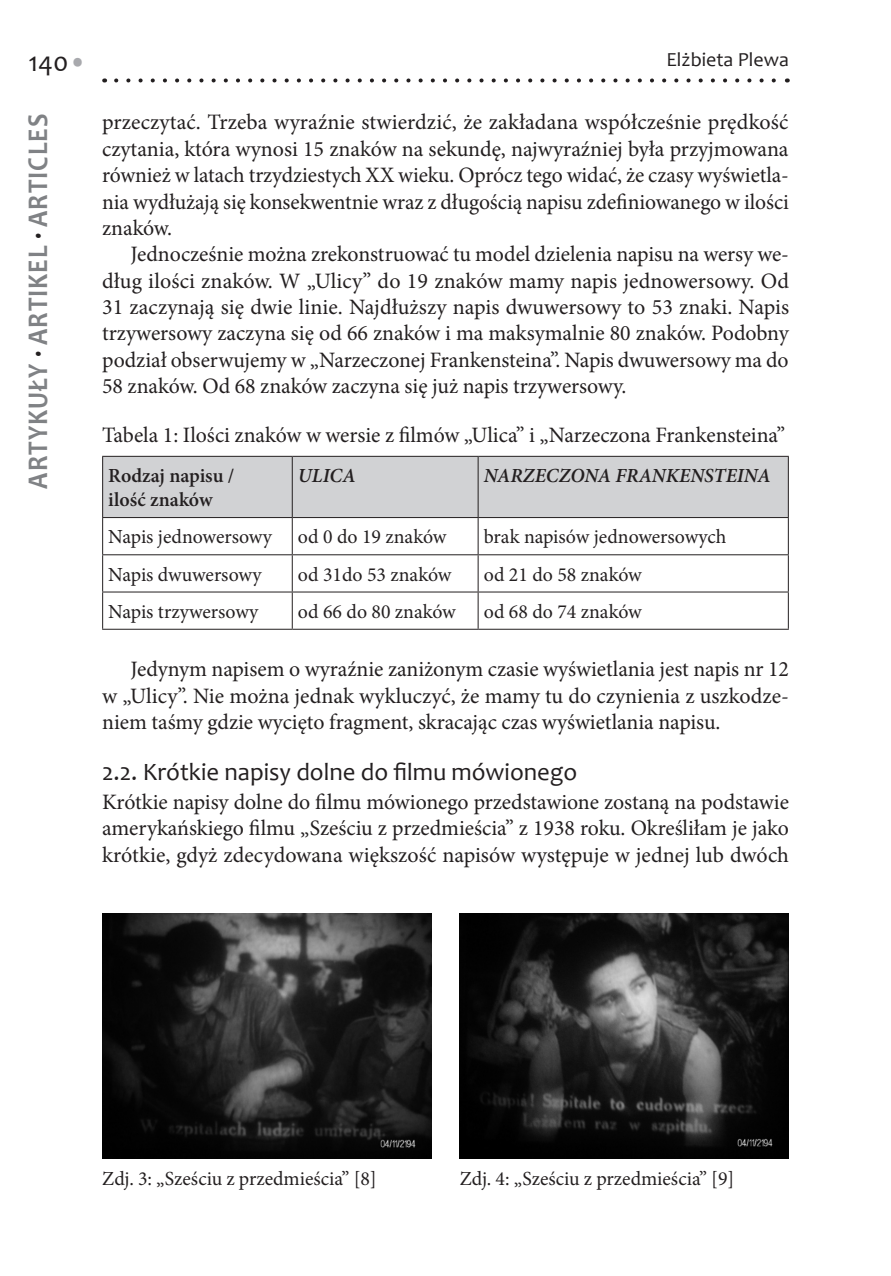
<style>
.page{position:relative;width:891px;height:1276px;background:#fff}
.page>*{position:absolute;margin:0;border:0;box-sizing:border-box;transform-origin:0 0}
.t1{font:700 28.6px "Candara";letter-spacing:.04em;color:#808285;scale:.9 1}
.t2{font:28px "Candara";color:#231f20}
._1_1{font:25px "Candara";color:#231f20}
.tekst{font:22px/26.4px "Minion Pro";letter-spacing:-.005em;color:#231f20;text-align:justify}
.tekst_01{font:22px/26.4px "Minion Pro";letter-spacing:-.005em;color:#231f20;text-align:justify}
.wykres_tabela{font:22px "Minion Pro";color:#231f20}
.tabela_tekst{font:20px "Minion Pro";letter-spacing:-.005em;color:#231f20}
.ilustracja{font:20px "Minion Pro";color:#231f20}
.tabela_naglowek{font:italic 600 20px "Minion Pro";color:#231f20}
.tabela_naglowek-2{font:600 20px/24px "Minion Pro";color:#231f20}
.t3{font:20px "Candara";color:#231f20}
.s1{color:#a8a9ad}
.s2{color:#231f20}
</style>
<div class="page">
<svg style="left:116px;top:78px;width:660px;height:4px"></svg>
<div style="left:103px;top:457px;width:684px;height:60px;background:#d1d2d4"></div>
<hr style="left:291px;top:457px;width:1px;height:60px;background:#231f20">
<hr style="left:477px;top:457px;width:1px;height:60px;background:#231f20">
<hr style="left:291px;top:518px;width:1px;height:36px;background:#231f20">
<hr style="left:477px;top:518px;width:1px;height:36px;background:#231f20">
<hr style="left:102px;top:554px;width:190px;height:1px;background:#231f20">
<hr style="left:292px;top:554px;width:186px;height:1px;background:#231f20">
<hr style="left:291px;top:555px;width:1px;height:36px;background:#231f20">
<hr style="left:478px;top:554px;width:310px;height:1px;background:#231f20">
<hr style="left:477px;top:555px;width:1px;height:36px;background:#231f20">
<hr style="left:102px;top:591px;width:190px;height:1px;background:#231f20">
<hr style="left:292px;top:591px;width:186px;height:1px;background:#231f20">
<hr style="left:291px;top:592px;width:1px;height:37px;background:#231f20">
<hr style="left:478px;top:591px;width:310px;height:1px;background:#231f20">
<hr style="left:477px;top:592px;width:1px;height:37px;background:#231f20">
<hr style="left:102px;top:518px;width:1px;height:36px;background:#231f20">
<hr style="left:787px;top:518px;width:1px;height:36px;background:#231f20">
<hr style="left:102px;top:555px;width:1px;height:36px;background:#231f20">
<hr style="left:787px;top:555px;width:1px;height:36px;background:#231f20">
<hr style="left:102px;top:592px;width:1px;height:37px;background:#231f20">
<hr style="left:787px;top:592px;width:1px;height:37px;background:#231f20">
<hr style="left:102px;top:629px;width:190px;height:1px;background:#231f20">
<hr style="left:292px;top:629px;width:186px;height:1px;background:#231f20">
<hr style="left:478px;top:629px;width:310px;height:1px;background:#231f20">
<hr style="left:102px;top:456px;width:190px;height:1px;background:#231f20">
<hr style="left:102px;top:457px;width:1px;height:60px;background:#231f20">
<hr style="left:292px;top:456px;width:186px;height:1px;background:#231f20">
<hr style="left:478px;top:456px;width:310px;height:1px;background:#231f20">
<hr style="left:787px;top:457px;width:1px;height:60px;background:#231f20">
<hr style="left:102px;top:517px;width:190px;height:1px;background:#231f20">
<hr style="left:292px;top:517px;width:186px;height:1px;background:#231f20">
<hr style="left:478px;top:517px;width:310px;height:1px;background:#231f20">
<img style="left:459px;top:913px;width:329px;height:245px">
<img style="left:102px;top:913px;width:329px;height:245px">
<p class="t3" style="left:666px;top:46px;width:124px">Elżbieta Plewa</p>
<p class="t2" style="left:28px;top:45px;width:60px">140<span class="s1">•</span></p>
<h1 class="t1" style="left:20px;top:488px;width:418px;rotate:-90deg">ARTYKUŁY <span class="s2">·</span> ARTIKEL <span class="s2">·</span> ARTICLES</h1>
<p class="tekst" style="left:102px;top:109px;width:688px">przeczytać. Trzeba wyraźnie stwierdzić, że zakładana współcześnie prędkość czytania, która wynosi 15 znaków na sekundę, najwyraźniej była przyjmowana również w latach trzydziestych XX wieku. Oprócz tego widać, że czasy wyświetla&shy;nia wydłużają się konsekwentnie wraz z długością napisu zdefiniowanego w ilości znaków.</p>
<p class="tekst" style="left:102px;top:241px;width:688px;text-indent:28px">Jednocześnie można zrekonstruować tu model dzielenia napisu na wersy we&shy;dług ilości znaków. W „Ulicy” do 19 znaków mamy napis jednowersowy. Od 31 zaczynają się dwie linie. Najdłuższy napis dwuwersowy to 53 znaki. Napis trzywersowy zaczyna się od 66 znaków i ma maksymalnie 80 znaków. Podobny podział obserwujemy w „Narzeczonej Frankensteina”. Napis dwuwersowy ma do 58 znaków. Od 68 znaków zaczyna się już napis trzywersowy.</p>
<p class="wykres_tabela" style="left:102px;top:420px;width:684px">Tabela 1: Ilości znaków w wersie z filmów „Ulica” i „Narzeczona Frankensteina”</p>
<p class="tabela_naglowek-2" style="left:108px;top:464px;width:127px">Rodzaj napisu / ilość znaków</p>
<p class="tabela_naglowek" style="left:298px;top:462px;width:59px">ULICA</p>
<p class="tabela_naglowek" style="left:483px;top:462px;width:288px">NARZECZONA FRANKENSTEINA</p>
<p class="tabela_tekst" style="left:108px;top:524px;width:165px">Napis jednowersowy</p>
<p class="tabela_tekst" style="left:298px;top:524px;width:150px">od 0 do 19 znaków</p>
<p class="tabela_tekst" style="left:483px;top:524px;width:244px">brak napisów jednowersowych</p>
<p class="tabela_tekst" style="left:108px;top:561px;width:155px">Napis dwuwersowy</p>
<p class="tabela_tekst" style="left:298px;top:561px;width:155px">od 31do 53 znaków</p>
<p class="tabela_tekst" style="left:483px;top:561px;width:159px">od 21 do 58 znaków</p>
<p class="tabela_tekst" style="left:108px;top:598px;width:152px">Napis trzywersowy</p>
<p class="tabela_tekst" style="left:298px;top:598px;width:159px">od 66 do 80 znaków</p>
<p class="tabela_tekst" style="left:483px;top:598px;width:159px">od 68 do 74 znaków</p>
<p class="tekst" style="left:102px;top:656px;width:688px;text-indent:28px">Jedynym napisem o wyraźnie zaniżonym czasie wyświetlania jest napis nr 12 w „Ulicy”. Nie można jednak wykluczyć, że mamy tu do czynienia z uszkodze&shy;niem taśmy gdzie wycięto fragment, skracając czas wyświetlania napisu.</p>
<p class="_1_1" style="left:102px;top:756px;width:476px">2.2. Krótkie napisy dolne do filmu mówionego</p>
<p class="tekst_01" style="left:102px;top:788px;width:688px">Krótkie napisy dolne do filmu mówionego przedstawione zostaną na podstawie amerykańskiego filmu „Sześciu z przedmieścia” z 1938 roku. Określiłam je jako krótkie, gdyż zdecydowana większość napisów występuje w jednej lub dwóch</p>
<p class="ilustracja" style="left:102px;top:1164px;width:276px">Zdj. 3: „Sześciu z przedmieścia” [8]</p>
<p class="ilustracja" style="left:459px;top:1164px;width:276px">Zdj. 4: „Sześciu z przedmieścia” [9]</p>
</div>
